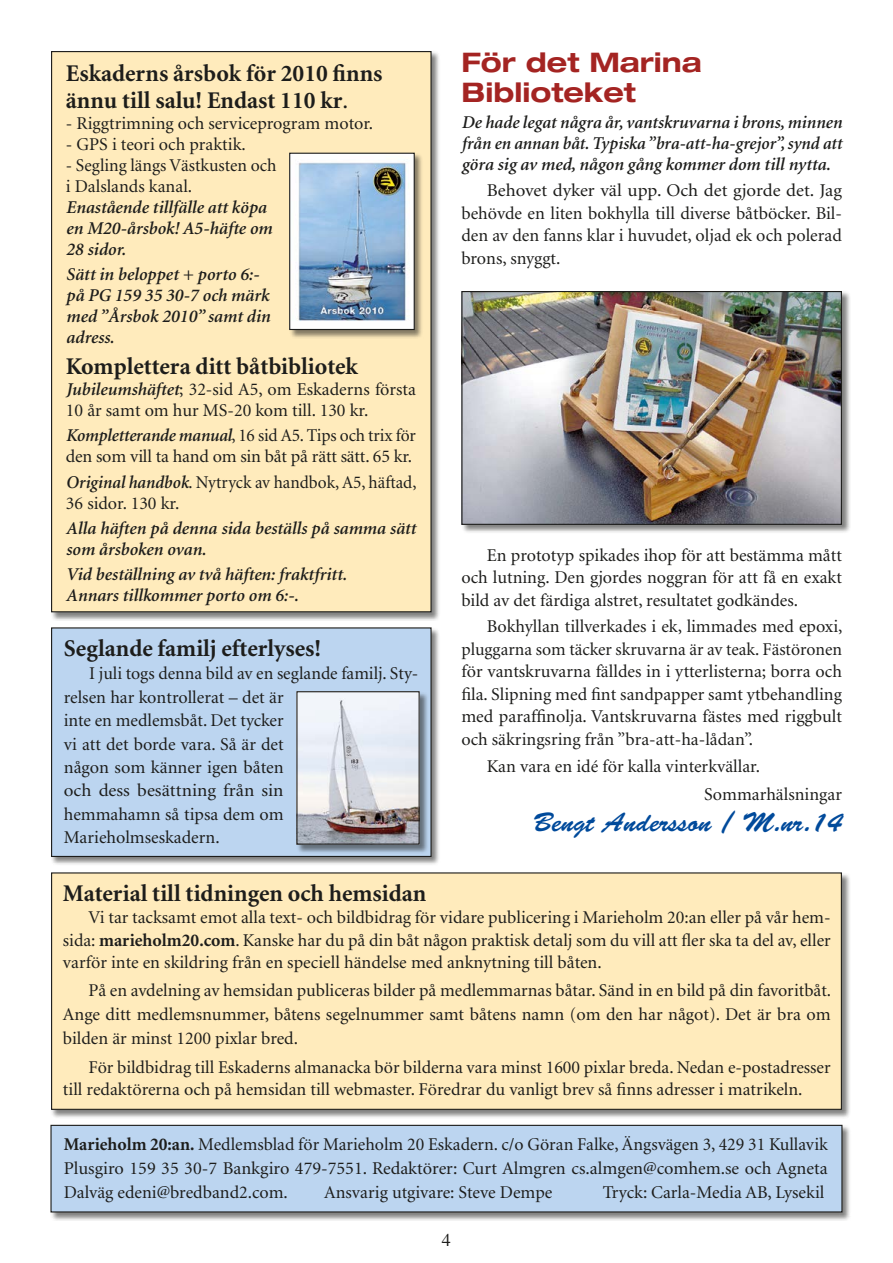
<style>
.page{position:relative;width:893px;height:1263px;background:#fff}
.page>*{position:absolute;margin:0;border:0;box-sizing:border-box;transform-origin:0 0}
.t1{font:700 expanded 27px/30px "Helvetica Neue";color:#a42422}
.t2{font:27px "Brush Script";color:#004a9b}
.t3{font:700 24px/27px "Minion";color:#1d1d1b}
.t4{font:18px/22.5px "Minion";color:#1d1d1b}
.t5{font:italic 600 18px/21px "Minion";color:#1d1d1b}
.t6{font:18px/22.5px "Minion";color:#1d1d1b;text-align:justify;scale:1.04 1}
.t7{font:18px/21px "Minion";color:#1d1d1b;scale:.96 1}
.t8{font:18px "Times";color:#1d1d1b}
.s1{font-weight:400}
.s2{font-weight:600;font-style:italic}
.s3{font-weight:700}
</style>
<div class="page">
<div style="left:51px;top:51px;width:389px;height:570px;background:#1d1d1b;opacity:.55"></div>
<div style="left:52px;top:52px;width:379px;height:560px;background:#ffebbc"></div>
<div style="left:51px;top:627px;width:389px;height:239px;background:#1d1d1b;opacity:.55"></div>
<div style="left:52px;top:628px;width:379px;height:228px;background:#bcd5f0"></div>
<div style="left:51px;top:627px;width:381px;height:230px;border:1px solid #1d1d1b"></div>
<div style="left:51px;top:872px;width:800px;height:247px;background:#1d1d1b;opacity:.55"></div>
<div style="left:52px;top:873px;width:789px;height:236px;background:#ffebbc"></div>
<div style="left:51px;top:872px;width:791px;height:238px;border:1px solid #1d1d1b"></div>
<div style="left:50px;top:1124px;width:801px;height:97px;background:#1d1d1b;opacity:.55"></div>
<div style="left:51px;top:1125px;width:791px;height:87px;background:#bcd5f0"></div>
<div style="left:50px;top:1125px;width:792px;height:87px;border:1px solid #1d1d1b"></div>
<div style="left:461px;top:291px;width:390px;height:243px;background:#1d1d1b;opacity:.55"></div>
<img style="left:463px;top:293px;width:377px;height:230px">
<div style="left:461px;top:291px;width:381px;height:234px;border:1px solid #1d1d1b"></div>
<div style="left:289px;top:152px;width:135px;height:187px;background:#1d1d1b;opacity:.55"></div>
<img style="left:291px;top:155px;width:122px;height:173px">
<div style="left:289px;top:153px;width:126px;height:177px;border:1px solid #1d1d1b"></div>
<div style="left:296px;top:691px;width:132px;height:162px;background:#1d1d1b;opacity:.55"></div>
<img style="left:298px;top:693px;width:120px;height:150px">
<div style="left:296px;top:691px;width:124px;height:154px;border:1px solid #1d1d1b"></div>
<h2 class="t3" style="left:66px;top:60px;width:318px">Eskaderns årsbok för 2010 finns ännu till salu! Endast 110 kr<span class="s1">.</span></h2>
<p class="t4" style="left:66px;top:112px;width:309px">- Riggtrimning och serviceprogram motor.</p>
<p class="t4" style="left:66px;top:133px;width:181px">- GPS i teori och praktik.</p>
<p class="t4" style="left:66px;top:155px;width:212px;line-height:21px">- Segling längs Västkusten och i Dalslands kanal.</p>
<p class="t5" style="left:66px;top:197px;width:208px">Enastående tillfälle att köpa en M20-årsbok! A5-häfte om<br>28 sidor.</p>
<p class="t5" style="left:66px;top:264px;width:206px">Sätt in beloppet + porto 6:- på PG 159 35 30-7 och märk med ”Årsbok 2010” samt din adress.</p>
<h2 class="t3" style="left:66px;top:353px;width:294px">Komplettera ditt båtbibliotek</h2>
<p class="t4" style="left:66px;top:379px;width:352px;line-height:21px"><span class="s2">Jubileumshäftet</span>; 32-sid A5, om Eskaderns första<br>10 år samt om hur MS-20 kom till. 130 kr.</p>
<p class="t4" style="left:66px;top:426px;width:352px;line-height:21px"><span class="s2">Kompletterande manual</span>, 16 sid A5. Tips och trix för den som vill ta hand om sin båt på rätt sätt. 65 kr.</p>
<p class="t7" style="left:66px;top:472px;width:367px"><span class="s2">Original handbok</span>. Nytryck av handbok, A5, häftad,<br>36 sidor. 130 kr.</p>
<p class="t5" style="left:66px;top:518px;width:352px">Alla häften på denna sida beställs på samma sätt som årsboken ovan.</p>
<p class="t5" style="left:66px;top:564px;width:282px">Vid beställning av två häften: fraktfritt.<br>Annars tillkommer porto om 6:-.</p>
<h2 class="t3" style="left:64px;top:635px;width:259px">Seglande familj efterlyses!</h2>
<p class="t4" style="left:64px;top:663px;width:356px;line-height:23.4px;text-indent:26px">I juli togs denna bild av en seglande familj. Sty&shy;relsen har kontrollerat – det är<br>inte en medlemsbåt. Det tycker<br>vi att det borde vara. Så är det<br>någon som känner igen båten<br>och dess besättning från sin<br>hemmahamn så tipsa dem om<br>Marieholmseskadern.</p>
<h1 class="t1" style="left:461px;top:47px;width:242px">För det Marina<br>Biblioteket</h1>
<p class="t5" style="left:461px;top:112px;width:382px;text-align:justify">De hade legat några år, vantskruvarna i brons, minnen från en annan båt. Typiska ”bra-att-ha-grejor”, synd att göra sig av med, någon gång kommer dom till nytta.</p>
<p class="t6" style="left:461px;top:180px;width:367px;text-indent:26px">Behovet dyker väl upp. Och det gjorde det. Jag behövde en liten bokhylla till diverse båtböcker. Bil&shy;den av den fanns klar i huvudet, oljad ek och polerad brons, snyggt.</p>
<p class="t4" style="left:461px;top:544px;width:382px;text-align:justify;text-indent:26px">En prototyp spikades ihop för att bestämma mått och lutning. Den gjordes noggran för att få en exakt bild av det färdiga alstret, resultatet godkändes.</p>
<p class="t4" style="left:461px;top:616px;width:383px;text-align:justify;text-indent:26px">Bokhyllan tillverkades i ek, limmades med epoxi, pluggarna som täcker skruvarna är av teak. Fästöronen för vantskruvarna fälldes in i ytterlisterna; borra och fila. Slipning med fint sandpapper samt ytbehandling med paraffinolja. Vantskruvarna fästes med riggbult och säkringsring från ”bra-att-ha-lådan”.</p>
<p class="t4" style="left:704px;top:752px;width:139px;line-height:28.2px;text-indent:-217px">Kan vara en idé för kalla vinterkvällar.<br>Sommarhälsningar</p>
<h1 class="t2" style="left:533px;top:807px;width:311px">Bengt Andersson / M.nr.14</h1>
<h2 class="t3" style="left:63px;top:880px;width:365px">Material till tidningen och hemsidan</h2>
<p class="t4" style="left:63px;top:907px;width:769px;text-align:justify;text-indent:26px">Vi tar tacksamt emot alla text- och bildbidrag för vidare publicering i Marieholm 20:an eller på vår hem&shy;sida: <span class="s3">marieholm20.com</span>. Kanske har du på din båt någon praktisk detalj som du vill att fler ska ta del av, eller varför inte en skildring från en speciell händelse med anknytning till båten.</p>
<p class="t4" style="left:63px;top:979px;width:770px;line-height:24px;text-align:justify;text-indent:26px">På en avdelning av hemsidan publiceras bilder på medlemmarnas båtar. Sänd in en bild på din favoritbåt.<br>Ange ditt medlemsnummer, båtens segelnummer samt båtens namn (om den har något). Det är bra om bilden är minst 1200 pixlar bred.</p>
<p class="t4" style="left:63px;top:1056px;width:769px;text-indent:26px">För bildbidrag till Eskaderns almanacka bör bilderna vara minst 1600 pixlar breda. Nedan e-postadresser till redaktörerna och på hemsidan till webmaster. Föredrar du vanligt brev så finns adresser i matrikeln.</p>
<p class="t4" style="left:64px;top:1133px;width:765px;line-height:24px;text-align:justify"><span class="s3">Marieholm 20:an.</span> Medlemsblad för Marieholm 20 Eskadern. c/o Göran Falke, Ängsvägen 3, 429 31 Kullavik Plusgiro 159 35 30-7 Bankgiro 479-7551. Redaktörer: Curt Almgren cs.almgen@comhem.se och Agneta Dalväg edeni@bredband2.com.</p>
<p class="t4" style="left:324px;top:1182px;width:230px">Ansvarig utgivare: Steve Dempe</p>
<p class="t4" style="left:603px;top:1182px;width:223px">Tryck: Carla-Media AB, Lysekil</p>
<p class="t8" style="left:442px;top:1229px;width:10px">4</p>
</div>
